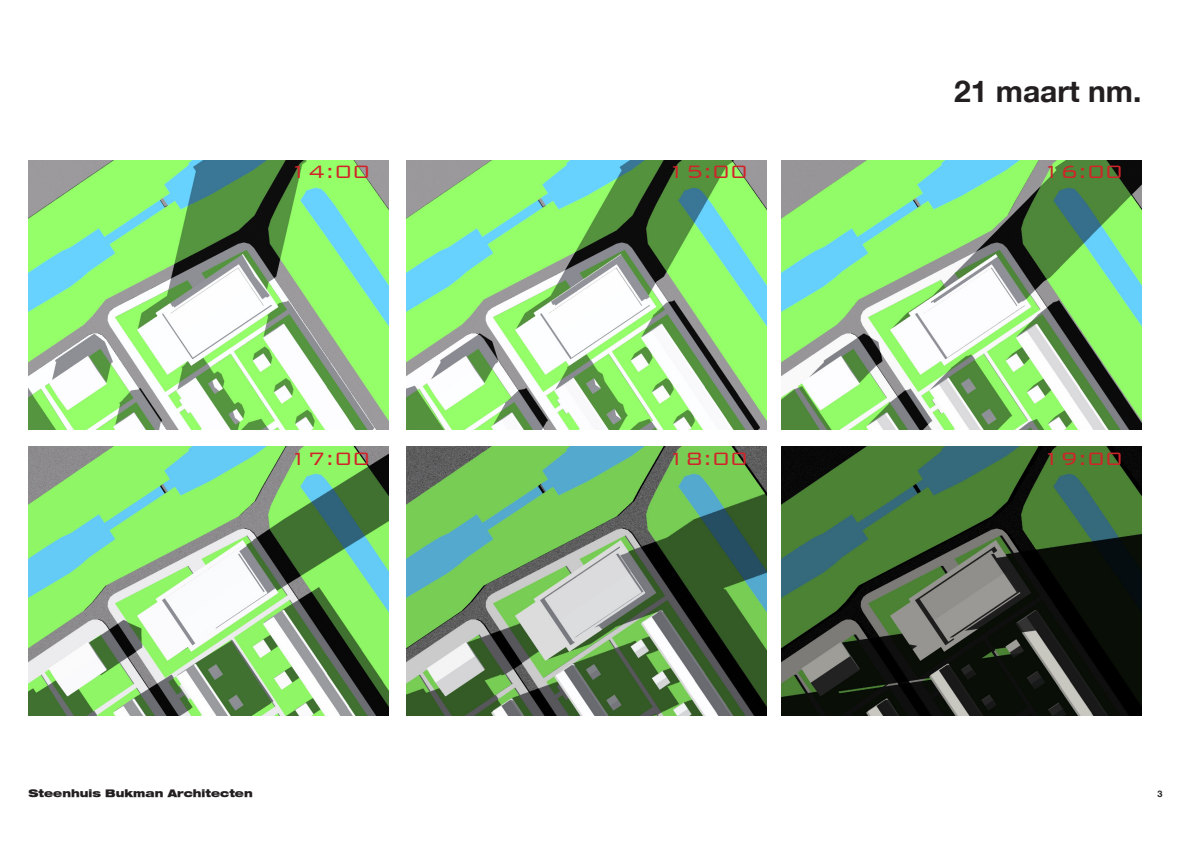
<style>
.page{position:relative;width:1191px;height:842px;background:#fff}
.page>*{position:absolute;margin:0;border:0;box-sizing:border-box;transform-origin:0 0}
.t1{font:700 30px "Helvetica Neue LT";color:#231f20}
.t2{font:300 24px "Bank Gothic BT";color:#d1232a}
.t3{font:900 expanded 10.5px "Helvetica Neue LT";color:#231f20}
.t4{font:700 9px "Helvetica Neue LT";color:#231f20}
</style>
<div class="page">
<img style="left:28px;top:160px;width:360px;height:269px">
<img style="left:781px;top:160px;width:360px;height:269px">
<img style="left:406px;top:160px;width:360px;height:269px">
<img style="left:28px;top:446px;width:360px;height:270px">
<img style="left:781px;top:446px;width:360px;height:270px">
<img style="left:406px;top:446px;width:360px;height:270px">
<p class="t2" style="left:289px;top:159px;width:82px">14:00</p>
<p class="t2" style="left:667px;top:159px;width:82px">15:00</p>
<p class="t2" style="left:289px;top:445px;width:82px">17:00</p>
<p class="t2" style="left:667px;top:445px;width:82px">18:00</p>
<p class="t1" style="left:954px;top:73px;width:189px">21 maart nm.</p>
<p class="t2" style="left:1042px;top:159px;width:82px">16:00</p>
<p class="t2" style="left:1042px;top:445px;width:82px">19:00</p>
<p class="t3" style="left:28px;top:786px;width:226px">Steenhuis Bukman Architecten</p>
<p class="t4" style="left:1157px;top:788px;width:7px">3</p>
</div>
